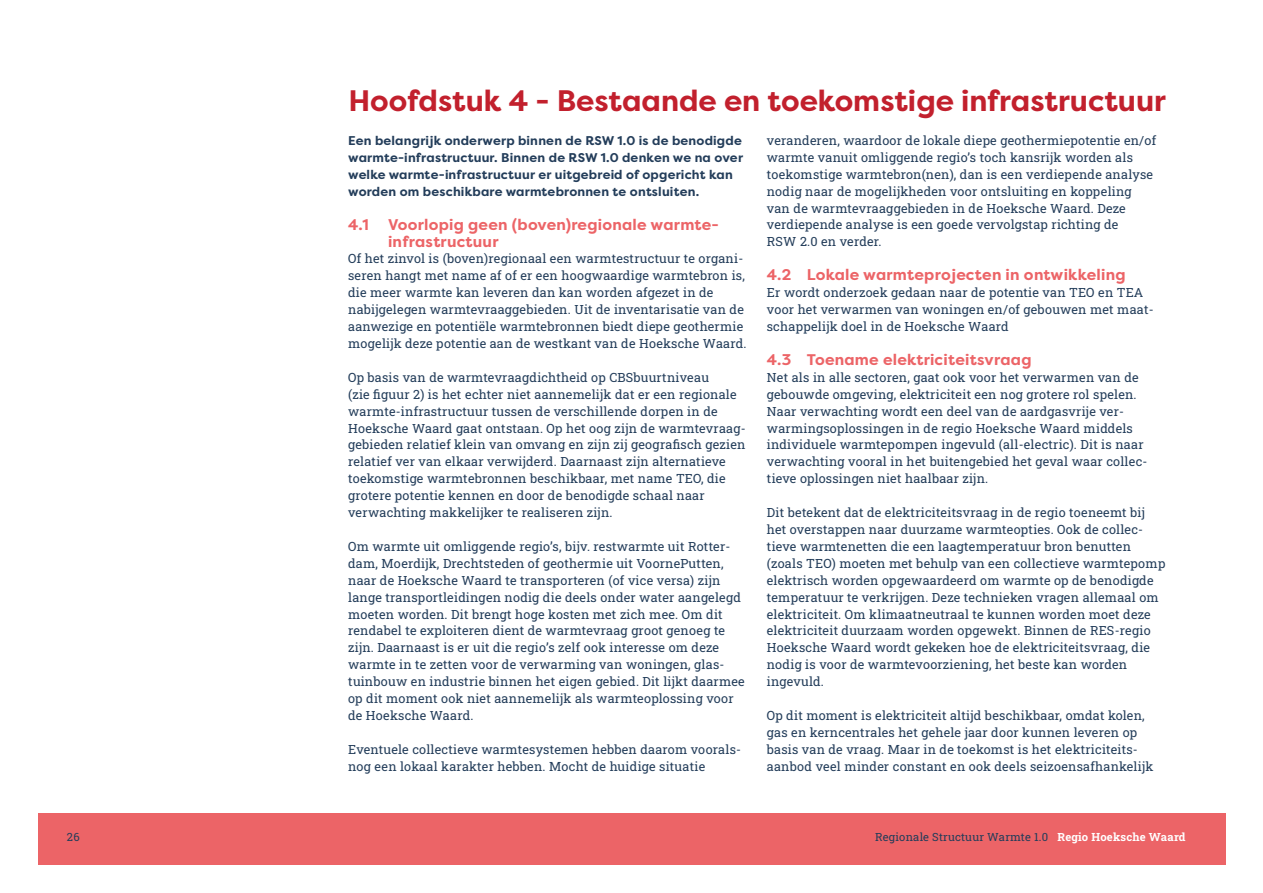
<style>
.page{position:relative;width:1263px;height:893px;background:#fff}
.page>*{position:absolute;margin:0;border:0;box-sizing:border-box;transform-origin:0 0}
.t1{font:700 29.55px "EMBEDDED 1 a 1+Filson Pro";letter-spacing:-.025em;color:#c2202d}
.t2{font:700 15.45px/17px "EMBEDDED 1 a 1+Filson Pro";color:#ec6467}
.t3{font:12.75px/17px "EMBEDDED 154+Roboto Slab";color:#233d5a}
.t4{font:700 12.75px/17px "EMBEDDED 1 a 1+Filson Pro";letter-spacing:-.01em;color:#233d5a}
.t5{font:12.75px "EMBEDDED 163+Roboto Slab";color:#233d5a}
.t6{font:11.25px "EMBEDDED 15 d+Roboto Slab";color:#233d5a}
.t7{font:11.25px "EMBEDDED 154+Roboto Slab";color:#233d5a}
.s1{font-family:"EMBEDDED 15 e+Roboto Slab";font-weight:700;color:#fff}
</style>
<div class="page">
<div style="left:39px;top:813px;width:1186px;height:52px;background:#ec6467"></div>
<h1 class="t1" style="left:349px;top:88px;width:820px">Hoofdstuk 4 - Bestaande en toekomstige infrastructuur</h1>
<p class="t4" style="left:348px;top:133px;width:397px">Een belangrijk onderwerp binnen de RSW 1.0 is de benodigde warmte-infrastructuur. Binnen de RSW 1.0 denken we na over welke warmte-infrastructuur er uitgebreid of opgericht kan worden om beschikbare warmtebronnen te ontsluiten.</p>
<p class="t2" style="left:348px;top:217px;width:22px">4.1</p>
<p class="t2" style="left:388px;top:217px;width:332px">Voorlopig geen (boven)regionale warmte&shy;infrastructuur</p>
<p class="t3" style="left:348px;top:251px;width:400px">Of het zinvol is (boven)regionaal een warmtestructuur te organi&shy;seren hangt met name af of er een hoogwaardige warmtebron is, die meer warmte kan leveren dan kan worden afgezet in de nabijgelegen warmtevraaggebieden. Uit de inventarisatie van de aanwezige en potentiële warmtebronnen biedt diepe geothermie mogelijk deze potentie aan de westkant van de Hoeksche Waard.</p>
<p class="t3" style="left:348px;top:370px;width:363px">Op basis van de warmtevraagdichtheid op CBSbuurtniveau</p>
<p class="t5" style="left:348px;top:389px;width:390px">(zie figuur 2) is het echter niet aannemelijk dat er een regionale</p>
<p class="t3" style="left:348px;top:403px;width:400px">warmte-infrastructuur tussen de verschillende dorpen in de<br>Hoeksche Waard gaat ontstaan. Op het oog zijn de warmtevraag-</p>
<p class="t5" style="left:348px;top:439px;width:399px">gebieden relatief klein van omvang en zijn zij geografisch gezien</p>
<p class="t3" style="left:348px;top:454px;width:379px">relatief ver van elkaar verwijderd. Daarnaast zijn alternatieve toekomstige warmtebronnen beschikbaar, met name TEO, die grotere potentie kennen en door de benodigde schaal naar verwachting makkelijker te realiseren zijn.</p>
<p class="t3" style="left:348px;top:539px;width:398px">Om warmte uit omliggende regio’s, bijv. restwarmte uit Rotter&shy;dam, Moerdijk, Drechtsteden of geothermie uit VoornePutten, naar de Hoeksche Waard te transporteren (of vice versa) zijn lange transportleidingen nodig die deels onder water aangelegd moeten worden. Dit brengt hoge kosten met zich mee. Om dit rendabel te exploiteren dient de warmtevraag groot genoeg te zijn. Daarnaast is er uit die regio’s zelf ook interesse om deze warmte in te zetten voor de verwarming van woningen, glas&shy;tuinbouw en industrie binnen het eigen gebied. Dit lijkt daarmee op dit moment ook niet aannemelijk als warmteoplossing voor de Hoeksche Waard.</p>
<p class="t3" style="left:348px;top:742px;width:396px">Eventuele collectieve warmtesystemen hebben daarom voorals&shy;nog een lokaal karakter hebben. Mocht de huidige situatie</p>
<p class="t3" style="left:767px;top:133px;width:391px">veranderen, waardoor de lokale diepe geothermiepotentie en/of warmte vanuit omliggende regio’s toch kansrijk worden als toekomstige warmtebron(nen), dan is een verdiepende analyse nodig naar de mogelijkheden voor ontsluiting en koppeling van de warmtevraaggebieden in de Hoeksche Waard. Deze verdiepende analyse is een goede vervolgstap richting de<br>RSW 2.0 en verder.</p>
<p class="t2" style="left:767px;top:268px;width:360px">4.2 Lokale warmteprojecten in ontwikkeling</p>
<p class="t3" style="left:767px;top:285px;width:390px">Er wordt onderzoek gedaan naar de potentie van TEO en TEA voor het verwarmen van woningen en/of gebouwen met maat&shy;schappelijk doel in de Hoeksche Waard</p>
<p class="t2" style="left:767px;top:352px;width:266px">4.3 Toename elektriciteitsvraag</p>
<p class="t3" style="left:767px;top:370px;width:384px">Net als in alle sectoren, gaat ook voor het verwarmen van de gebouwde omgeving, elektriciteit een nog grotere rol spelen.<br>Naar verwachting wordt een deel van de aardgasvrije ver&shy;warmingsoplossingen in de regio Hoeksche Waard middels individuele warmtepompen ingevuld (all-electric). Dit is naar verwachting vooral in het buitengebied het geval waar collec&shy;tieve oplossingen niet haalbaar zijn.</p>
<p class="t3" style="left:767px;top:505px;width:400px">Dit betekent dat de elektriciteitsvraag in de regio toeneemt bij het overstappen naar duurzame warmteopties. Ook de collec&shy;tieve warmtenetten die een laagtemperatuur bron benutten (zoals TEO) moeten met behulp van een collectieve warmtepomp elektrisch worden opgewaardeerd om warmte op de benodigde temperatuur te verkrijgen. Deze technieken vragen allemaal om elektriciteit. Om klimaatneutraal te kunnen worden moet deze elektriciteit duurzaam worden opgewekt. Binnen de RES-regio Hoeksche Waard wordt gekeken hoe de elektriciteitsvraag, die nodig is voor de warmtevoorziening, het beste kan worden ingevuld.</p>
<p class="t3" style="left:767px;top:708px;width:388px">Op dit moment is elektriciteit altijd beschikbaar, omdat kolen, gas en kerncentrales het gehele jaar door kunnen leveren op basis van de vraag. Maar in de toekomst is het elektriciteits&shy;aanbod veel minder constant en ook deels seizoensafhankelijk</p>
<p class="t7" style="left:67px;top:832px;width:14px">26</p>
<p class="t6" style="left:875px;top:832px;width:314px">Regionale Structuur Warmte 1.0 <span class="s1">Regio Hoeksche Waard</span></p>
</div>
